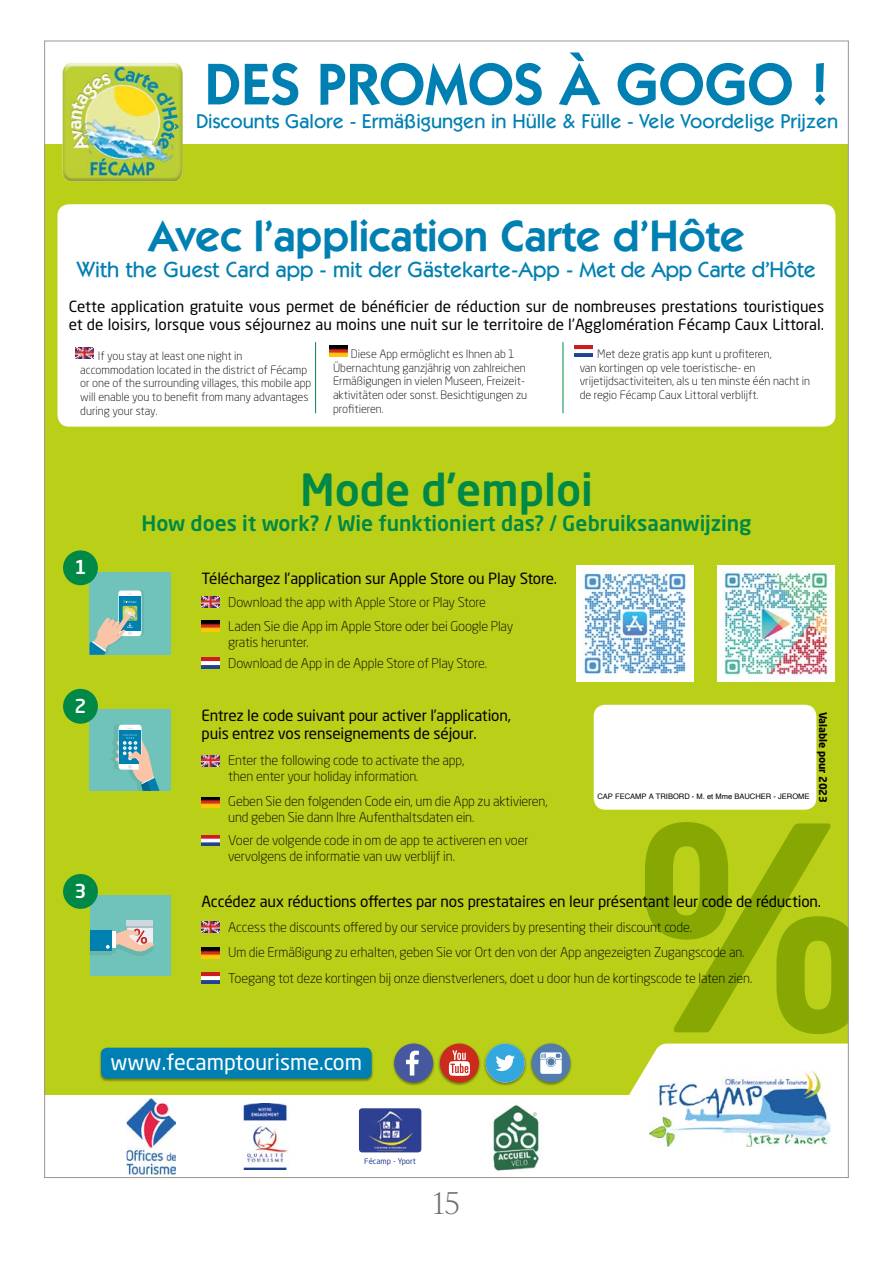
<style>
.page{position:relative;width:893px;height:1263px;background:#fff}
.page>*{position:absolute;margin:0;border:0;box-sizing:border-box;transform-origin:0 0}
.t1{font:600 59.25px "Itc Kabel";color:#0080b2}
.t2{font:600 43.95px "Itc Kabel";color:#0080b2}
.t3{font:500 43.95px "Neo Sans Std";color:#008946}
.t4{font:300 30px "Ivy Journal";color:#706f6f}
.t5{font:500 21.9px "Itc Kabel";color:#0080b2}
.t6{font:21.75px "Neo Sans Std";color:#fff}
.t7{font:500 21px "Neo Sans Std";color:#008946}
.t8{font:500 20.1px "Itc Kabel";color:#0080b2}
.t9{font:500 18.9px "Neo Sans Std";color:#fff}
.t10{font:15.3px/18.3px "Neo Sans Std";letter-spacing:-.01em;color:#000}
.t11{font:300 13.35px/16px "Neo Sans Std";letter-spacing:-.01em;color:#000}
.t12{font:300 11.4px/13.8px "Neo Sans Std";color:#000}
.t13{font:700 10.5px "Neo Sans Std";letter-spacing:-.01em;color:#000}
.t14{font:7.95px "Neo Sans Std";color:#2d4294}
.t15{font:7.5px "Helvetica";color:#000}
</style>
<div class="page">
<div style="left:45px;top:144px;width:803px;height:1033px;background:#bacf18"></div>
<svg style="left:645px;top:822px;width:202px;height:212px"></svg>
<div style="left:45px;top:1095px;width:803px;height:82px;background:#fff"></div>
<img style="left:649px;top:1134px;width:180px;height:12px">
<div style="left:90px;top:895px;width:81px;height:81px;background:#6fc3ba"></div>
<div style="left:127px;top:920px;width:26px;height:6px;background:#cfd8df"></div>
<svg style="left:90px;top:925px;width:64px;height:31px"></svg>
<div style="left:90px;top:709px;width:81px;height:82px;background:#6fc3ba"></div>
<svg style="left:111px;top:725px;width:49px;height:66px"></svg>
<div style="left:90px;top:572px;width:81px;height:83px;background:#6fc3ba"></div>
<svg style="left:90px;top:590px;width:54px;height:65px"></svg>
<div style="left:57px;top:204px;width:778px;height:223px;background:#fff;border-radius:11px"></div>
<img style="left:359px;top:1108px;width:62px;height:44px">
<img style="left:242px;top:1103px;width:47px;height:67px">
<img style="left:127px;top:1098px;width:49px;height:78px">
<img style="left:492px;top:1134px;width:48px;height:37px">
<div style="left:99px;top:1047px;width:275px;height:35px;background:#000;opacity:.4"></div>
<div style="left:101px;top:1048px;width:271px;height:30px;background:#0080b2;border-radius:6px"></div>
<svg style="left:373px;top:1043px;width:474px;height:91px"></svg>
<img style="left:75px;top:348px;width:18px;height:11px">
<hr style="left:563px;top:342px;width:1px;height:71px;background:#008946">
<img style="left:329px;top:346px;width:18px;height:11px">
<hr style="left:315px;top:342px;width:1px;height:71px;background:#008946">
<img style="left:574px;top:346px;width:18px;height:11px">
<div style="left:63px;top:689px;width:35px;height:35px;background:#008946;border-radius:50%"></div>
<img style="left:202px;top:755px;width:17px;height:11px">
<img style="left:202px;top:797px;width:17px;height:11px">
<img style="left:202px;top:835px;width:17px;height:11px">
<div style="left:63px;top:874px;width:35px;height:35px;background:#008946;border-radius:50%"></div>
<img style="left:202px;top:921px;width:17px;height:11px">
<img style="left:202px;top:947px;width:17px;height:11px">
<img style="left:202px;top:973px;width:17px;height:11px">
<div style="left:594px;top:705px;width:222px;height:105px;background:#fff;border-radius:11px"></div>
<img style="left:202px;top:596px;width:17px;height:11px">
<img style="left:202px;top:657px;width:17px;height:11px">
<div style="left:63px;top:550px;width:35px;height:35px;background:#008946;border-radius:50%"></div>
<img style="left:61px;top:62px;width:122px;height:120px">
<img style="left:202px;top:621px;width:17px;height:11px">
<img style="left:718px;top:565px;width:117px;height:117px">
<img style="left:576px;top:565px;width:117px;height:117px">
<h1 class="t1" style="left:205px;top:49px;width:626px">DES PROMOS À GOGO !</h1>
<h3 class="t8" style="left:196px;top:110px;width:644px">Discounts Galore - Ermäßigungen in Hülle &amp; Fülle - Vele Voordelige Prijzen</h3>
<h2 class="t2" style="left:148px;top:210px;width:598px">Avec l’application Carte d’Hôte</h2>
<h3 class="t5" style="left:77px;top:257px;width:741px">With the Guest Card app - mit der Gästekarte-App - Met de App Carte d’Hôte</h3>
<p class="t10" style="left:69px;top:297px;width:757px">Cette application gratuite vous permet de bénéficier de réduction sur de nombreuses prestations touristiques et de loisirs, lorsque vous séjournez au moins une nuit sur le territoire de l’Agglomération Fécamp Caux Littoral.</p>
<p class="t12" style="left:80px;top:349px;width:233px;text-indent:18px">If you stay at least one night in accommodation located in the district of Fécamp or one of the surrounding villages, this mobile app will enable you to benefit from many advantages during your stay.</p>
<p class="t12" style="left:333px;top:347px;width:196px;text-indent:18px">Diese App ermöglicht es Ihnen ab 1<br>Übernachtung ganzjährig von zahlreichen Ermäßigungen in vielen Museen, Freizeit&shy;aktivitäten oder sonst. Besichtigungen zu profitieren.</p>
<p class="t12" style="left:580px;top:347px;width:232px;text-indent:18px">Met deze gratis app kunt u profiteren,<br>van kortingen op vele toeristische- en vrijetijdsactiviteiten, als u ten minste één nacht in de regio Fécamp Caux Littoral verblijft.</p>
<h3 class="t9" style="left:74px;top:555px;width:13px">1</h3>
<h3 class="t9" style="left:74px;top:694px;width:13px">2</h3>
<h3 class="t9" style="left:74px;top:879px;width:13px">3</h3>
<h2 class="t3" style="left:300px;top:462px;width:294px">Mode d’emploi</h2>
<h3 class="t7" style="left:141px;top:510px;width:612px">How does it work? / Wie funktioniert das? / Gebruiksaanwijzing</h3>
<p class="t10" style="left:202px;top:569px;width:357px">Téléchargez l’application sur Apple Store ou Play Store.</p>
<p class="t11" style="left:228px;top:594px;width:259px">Download the app with Apple Store or Play Store</p>
<p class="t11" style="left:228px;top:618px;width:286px">Laden Sie die App im Apple Store oder bei Google Play gratis herunter.</p>
<p class="t11" style="left:228px;top:654px;width:260px">Download de App in de Apple Store of Play Store.</p>
<p class="t10" style="left:202px;top:706px;width:311px">Entrez le code suivant pour activer l’application, puis entrez vos renseignements de séjour.</p>
<p class="t11" style="left:228px;top:752px;width:237px">Enter the following code to activate the app, then enter your holiday information.</p>
<p class="t11" style="left:228px;top:793px;width:321px">Geben Sie den folgenden Code ein, um die App zu aktivieren, und geben Sie dann Ihre Aufenthaltsdaten ein.</p>
<p class="t11" style="left:228px;top:832px;width:302px">Voer de volgende code in om de app te activeren en voer vervolgens de informatie van uw verblijf in.</p>
<p class="t13" style="left:830px;top:712px;width:92px;rotate:90deg">Valable pour 2023</p>
<p class="t15" style="left:597px;top:790px;width:214px">CAP FECAMP A TRIBORD - M. et Mme BAUCHER - JEROME</p>
<p class="t10" style="left:202px;top:892px;width:621px">Accédez aux réductions offertes par nos prestataires en leur présentant leur code de réduction.</p>
<p class="t11" style="left:228px;top:914px;width:518px;line-height:25px">Access the discounts offered by our service providers by presenting their discount code.<br>Um die Ermäßigung zu erhalten, geben Sie vor Ort den von der App angezeigten Zugangscode an.</p>
<p class="t11" style="left:228px;top:970px;width:526px">Toegang tot deze kortingen bij onze dienstverleners, doet u door hun de kortingscode te laten zien.</p>
<h3 class="t6" style="left:111px;top:1048px;width:253px">www.fecamptourisme.com</h3>
<p class="t14" style="left:364px;top:1156px;width:53px">Fécamp - Yport</p>
<h3 class="t4" style="left:433px;top:1182px;width:29px">15</h3>
</div>
